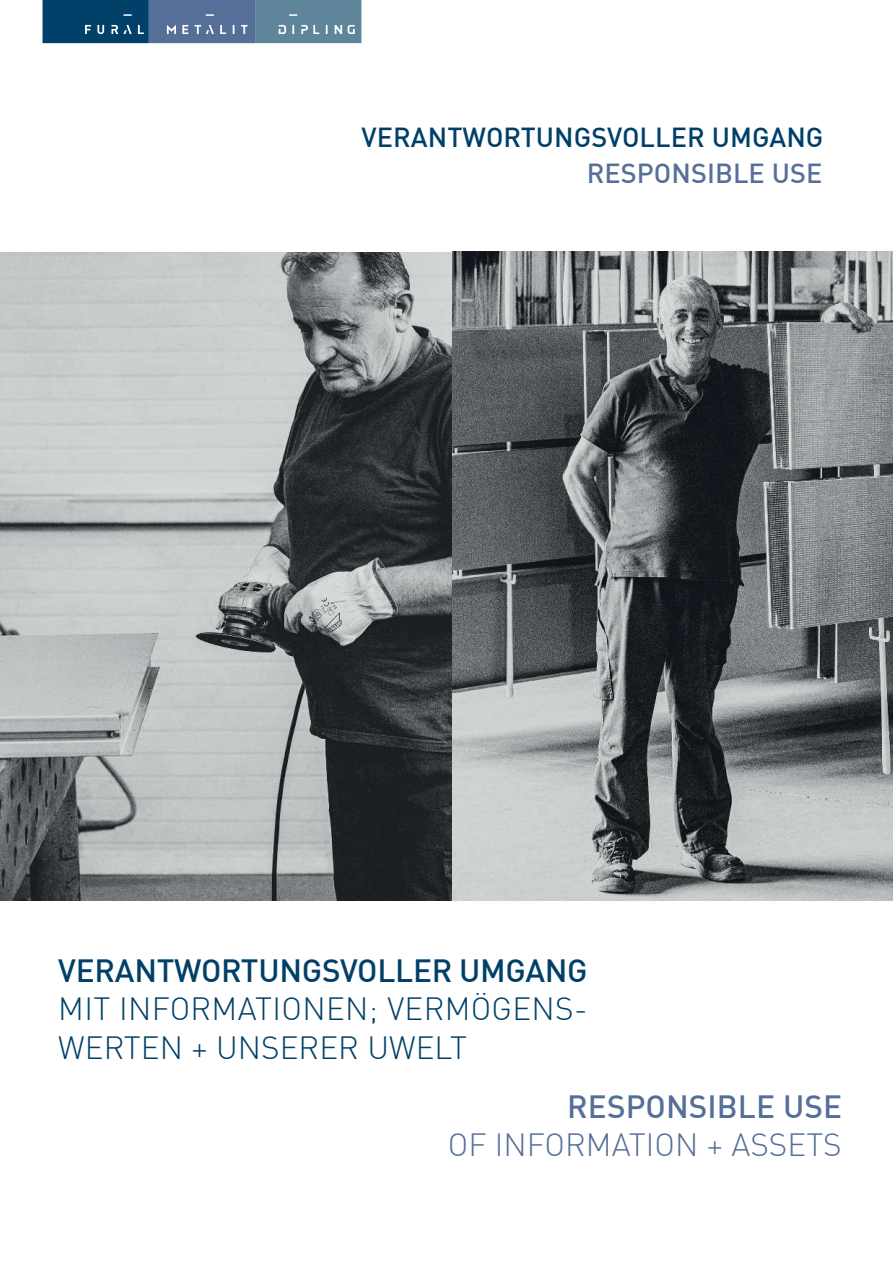
<style>
.page{position:relative;width:893px;height:1263px;background:#fff}
.page>*{position:absolute;margin:0;border:0;box-sizing:border-box;transform-origin:0 0}
.t1{font:300 31.5px/38.4px "DIN Pro";letter-spacing:.01em;color:#004068}
.t2{font:500 31.5px "DIN Pro";letter-spacing:-.01em;color:#004068}
.t3{font:300 31.5px "DIN Pro";color:#566f99}
.t4{font:500 31.5px "DIN Pro";letter-spacing:.005em;color:#566f99}
.t5{font:500 27px "DIN Pro";letter-spacing:.005em;color:#004068}
.t6{font:500 27px "DIN Pro";letter-spacing:.005em;color:#566f99}
</style>
<div class="page">
<img style="left:0;top:252px;width:893px;height:649px">
<svg style="left:43px;top:0;width:318px;height:43px"></svg>
<p class="t5" style="left:361px;top:122px;width:463px">VERANTWORTUNGSVOLLER UMGANG</p>
<p class="t6" style="left:587px;top:158px;width:237px">RESPONSIBLE USE</p>
<p class="t2" style="left:58px;top:953px;width:531px">VERANTWORTUNGSVOLLER UMGANG</p>
<p class="t1" style="left:58px;top:991px;width:531px">MIT INFORMATIONEN; VERMÖGENS-<br>WERTEN + UNSERER UWELT</p>
<p class="t4" style="left:567px;top:1090px;width:276px">RESPONSIBLE USE</p>
<p class="t3" style="left:448px;top:1129px;width:396px">OF INFORMATION + ASSETS</p>
</div>
